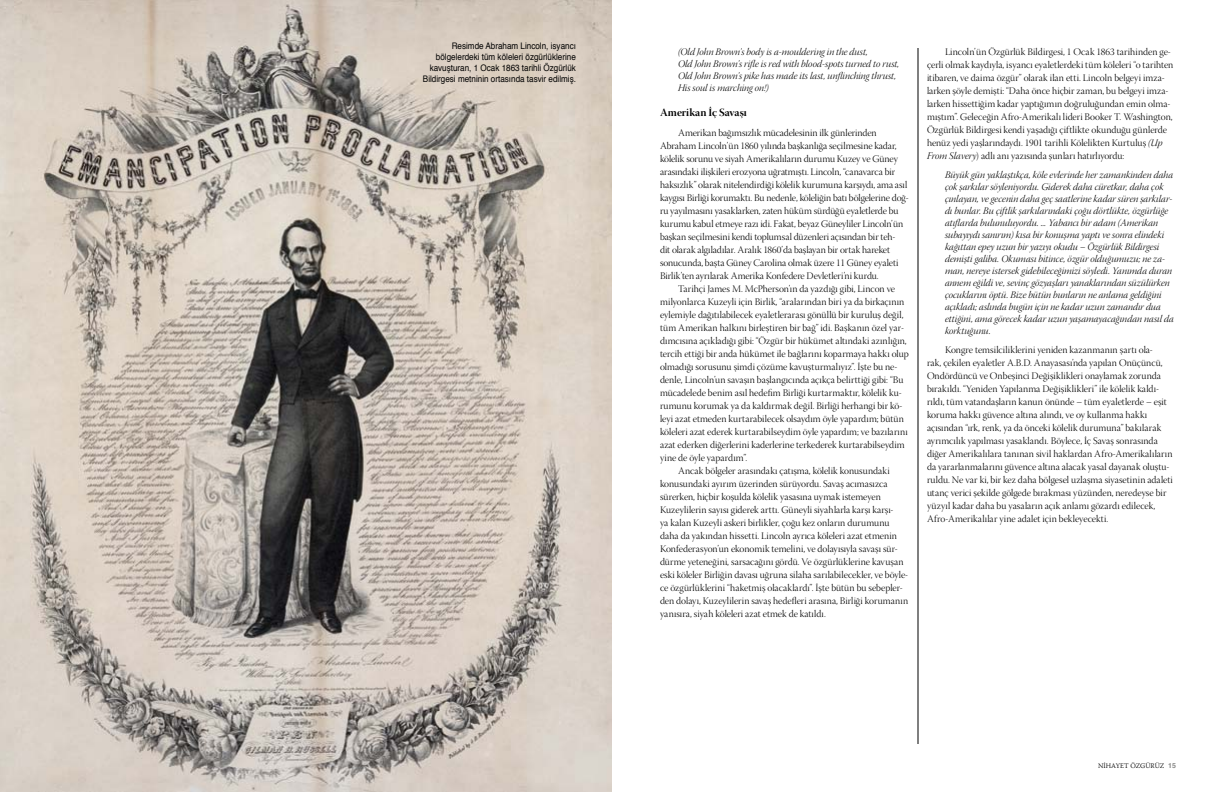
<style>
.page{position:relative;width:1224px;height:792px;background:#fff}
.page>*{position:absolute;margin:0;border:0;box-sizing:border-box;transform-origin:0 0}
.t1{font:11px "Warnock Pro Bold Disp";letter-spacing:-.005em;color:#000}
.t2{font:10px/13px "Warnock Pro Light Disp";color:#000}
.t3{font:10px/12px "Warnock Pro Light It Disp";color:#000}
.t4{font:9px/11px "Helvetica";color:#000;text-align:right;scale:.9 1}
.t5{font:300 7px "Warnock Pro";color:#000}
.s1{font-family:"Warnock Pro Light It Disp"}
.s2{font-family:"Helvetica";font-weight:700;color:#878786}
</style>
<div class="page">
<hr style="left:918px;top:48px;width:1px;height:696px;background:#000">
<img style="left:0;top:0;width:612px;height:792px">
<p class="t4" style="left:423px;top:40px;width:172px">Resimde Abraham Lincoln, isyancı bölgelerdeki tüm köleleri özgürlüklerine kavuşturan, 1 Ocak 1863 tarihli Özgürlük Bildirgesi metninin ortasında tasvir edilmiş.</p>
<p class="t3" style="left:678px;top:47px;width:223px">(Old John Brown’s body is a-mouldering in the dust,<br>Old John Brown’s rifle is red with blood-spots turned to rust, Old John Brown’s pike has made its last, unflinching thrust, His soul is marching on!)</p>
<p class="t1" style="left:660px;top:106px;width:88px">Amerikan İç Savaşı</p>
<p class="t2" style="left:660px;top:127px;width:250px;text-indent:18px">Amerikan bağımsızlık mücadelesinin ilk günlerinden Abraham Lincoln’ün 1860 yılında başkanlığa seçilmesine kadar, kölelik sorunu ve siyah Amerikalıların durumu Kuzey ve Güney arasındaki ilişkileri erozyona uğratmıştı. Lincoln, “canavarca bir haksızlık” olarak nitelendirdiği kölelik kurumuna karşıydı, ama asıl kaygısı Birliği korumaktı. Bu nedenle, köleliğin batı bölgelerine doğ&shy;ru yayılmasını yasaklarken, zaten hüküm sürdüğü eyaletlerde bu kurumu kabul etmeye razı idi. Fakat, beyaz Güneyliler Lincoln’ün başkan seçilmesini kendi toplumsal düzenleri açısından bir teh-<br>dit olarak algıladılar. Aralık 1860’da başlayan bir ortak hareket sonucunda, başta Güney Carolina olmak üzere 11 Güney eyaleti Birlik’ten ayrılarak Amerika Konfedere Devletleri’ni kurdu.</p>
<p class="t2" style="left:678px;top:283px;width:219px">Tarihçi James M. McPherson’ın da yazdığı gibi, Lincon ve</p>
<p class="t2" style="left:660px;top:296px;width:246px">milyonlarca Kuzeyli için Birlik, “aralarından biri ya da birkaçının</p>
<p class="t2" style="left:660px;top:309px;width:245px">eylemiyle dağıtılabilecek eyaletlerarası gönüllü bir kuruluş değil,</p>
<p class="t2" style="left:660px;top:322px;width:246px">tüm Amerikan halkını birleştiren bir bağ” idi. Başkanın özel yar-</p>
<p class="t2" style="left:660px;top:335px;width:248px">dımcısına açıkladığı gibi: “Özgür bir hükümet altındaki azınlığın,</p>
<p class="t2" style="left:660px;top:348px;width:250px">tercih ettiği bir anda hükümet ile bağlarını koparmaya hakkı olup</p>
<p class="t2" style="left:660px;top:361px;width:239px">olmadığı sorusunu şimdi çözüme kavuşturmalıyız”. İşte bu ne-</p>
<p class="t2" style="left:660px;top:374px;width:245px">denle, Lincoln’un savaşın başlangıcında açıkça belirttiği gibi: “Bu</p>
<p class="t2" style="left:660px;top:387px;width:243px">mücadelede benim asıl hedefim Birliği kurtarmaktır, kölelik ku-</p>
<p class="t2" style="left:660px;top:400px;width:244px">rumunu korumak ya da kaldırmak değil. Birliği herhangi bir kö-</p>
<p class="t2" style="left:660px;top:413px;width:246px">leyi azat etmeden kurtarabilecek olsaydım öyle yapardım; bütün</p>
<p class="t2" style="left:660px;top:426px;width:249px">köleleri azat ederek kurtarabilseydim öyle yapardım; ve bazılarını</p>
<p class="t2" style="left:660px;top:439px;width:246px">azat ederken diğerlerini kaderlerine terkederek kurtarabilseydim</p>
<p class="t2" style="left:660px;top:452px;width:89px">yine de öyle yapardım”.</p>
<p class="t2" style="left:678px;top:465px;width:213px">Ancak bölgeler arasındakı çatışma, kölelik konusundaki</p>
<p class="t2" style="left:660px;top:478px;width:229px">konusundaki ayırım üzerinden sürüyordu. Savaş acımasızca</p>
<p class="t2" style="left:660px;top:491px;width:222px">sürerken, hiçbir koşulda kölelik yasasına uymak istemeyen</p>
<p class="t2" style="left:660px;top:504px;width:235px">Kuzeylilerin sayısı giderek arttı. Güneyli siyahlarla karşı karşı-</p>
<p class="t2" style="left:660px;top:517px;width:231px">ya kalan Kuzeyli askeri birlikler, çoğu kez onların durumunu</p>
<p class="t2" style="left:660px;top:530px;width:239px">daha da yakından hissetti. Lincoln ayrıca köleleri azat etmenin</p>
<p class="t2" style="left:660px;top:543px;width:240px">Konfederasyon’un ekonomik temelini, ve dolayısıyla savaşı sür-</p>
<p class="t2" style="left:660px;top:556px;width:245px">dürme yeteneğini, sarsacağını gördü. Ve özgürlüklerine kavuşan</p>
<p class="t2" style="left:660px;top:569px;width:250px">eski köleler Birliğin davası uğruna silaha sarılabilecekler, ve böyle-</p>
<p class="t2" style="left:660px;top:582px;width:244px">ce özgürlüklerini “haketmiş olacaklardı”. İşte bütün bu sebepler-</p>
<p class="t2" style="left:660px;top:595px;width:250px">den dolayı, Kuzeylilerin savaş hedefleri arasına, Birliği korumanın</p>
<p class="t2" style="left:660px;top:608px;width:167px">yanısıra, siyah köleleri azat etmek de katıldı.</p>
<p class="t2" style="left:927px;top:47px;width:248px;text-indent:18px">Lincoln’ün Özgürlük Bildirgesi, 1 Ocak 1863 tarihinden ge&shy;çerli olmak kaydıyla, isyancı eyaletlerdeki tüm köleleri “o tarihten itibaren, ve daima özgür” olarak ilan etti. Lincoln belgeyi imza&shy;larken şöyle demişti: “Daha önce hiçbir zaman, bu belgeyi imza&shy;larken hissettiğim kadar yaptığımın doğruluğundan emin olma&shy;mıştım”. Geleceğin Afro-Amerikalı lideri Booker T. Washington, Özgürlük Bildirgesi kendi yaşadığı çiftlikte okunduğu günlerde henüz yedi yaşlarındaydı. 1901 tarihli Kölelikten Kurtuluş <span class="s1">(Up From Slavery</span>) adlı anı yazısında şunları hatırlıyordu:</p>
<p class="t3" style="left:945px;top:170px;width:231px">Büyük gün yaklaştıkça, köle evlerinde her zamankinden daha çok şarkılar söyleniyordu. Giderek daha cüretkar, daha çok çınlayan, ve gecenin daha geç saatlerine kadar süren şarkılar&shy;dı bunlar. Bu çiftlik şarkılarındaki çoğu dörtlükte, özgürlüğe atıflarda bulunuluyordu. ... Yabancı bir adam (Amerikan subayıydı sanırım) kısa bir konuşma yaptı ve sonra elindeki kağıttan epey uzun bir yazıyı okudu – Özgürlük Bildirgesi demişti galiba. Okuması bitince, özgür olduğumuzu; ne za&shy;man, nereye istersek gidebileceğimizi söyledi. Yanımda duran annem eğildi ve, sevinç gözyaşları yanaklarından süzülürken çocuklarını öptü. Bize bütün bunların ne anlama geldiğini açıkladı; aslında bugün için ne kadar uzun zamandır dua ettiğini, ama görecek kadar uzun yaşamayacağından nasıl da korktuğunu.</p>
<p class="t2" style="left:927px;top:345px;width:247px;text-indent:18px">Kongre temsilciliklerini yeniden kazanmanın şartı ola-<br>rak, çekilen eyaletler A.B.D. Anayasası’nda yapılan Onüçüncü, Ondördüncü ve Onbeşinci Değişiklikleri onaylamak zorunda bırakıldı. “Yeniden Yapılanma Değişiklikleri” ile kölelik kaldı&shy;rıldı, tüm vatandaşların kanun önünde – tüm eyaletlerde – eşit koruma hakkı güvence altına alındı, ve oy kullanma hakkı açısından “ırk, renk, ya da önceki kölelik durumuna” bakılarak ayrımcılık yapılması yasaklandı. Böylece, İç Savaş sonrasında diğer Amerikalılara tanınan sivil haklardan Afro-Amerikalıların da yararlanmalarını güvence altına alacak yasal dayanak oluştu&shy;ruldu. Ne var ki, bir kez daha bölgesel uzlaşma siyasetinin adaleti utanç verici şekilde gölgede bırakması yüzünden, neredeyse bir yüzyıl kadar daha bu yasaların açık anlamı gözardı edilecek, Afro-Amerikalılar yine adalet için bekleyecekti.</p>
<p class="t5" style="left:1098px;top:761px;width:79px">NİHAYET ÖZGÜRÜZ <span class="s2">15</span></p>
</div>
